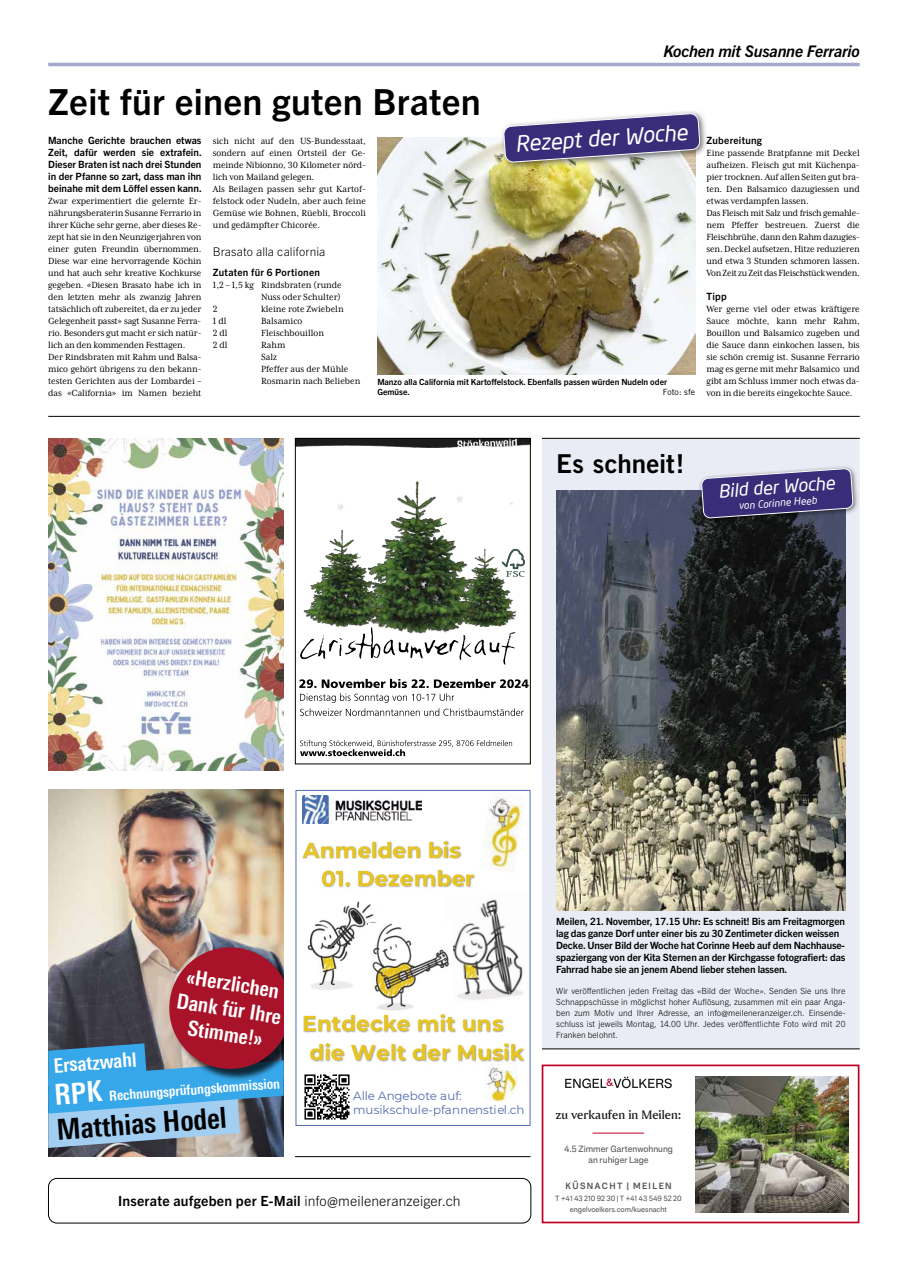
<style>
.page{position:relative;width:908px;height:1276px;background:#fff}
.page>*{position:absolute;margin:0;border:0;box-sizing:border-box;transform-origin:0 0}
.t1{font:700 36px "Trade Gothic Next LT Pro";letter-spacing:.01em;color:#000}
.t2{font:700 29px "Linotype Univers 620 Cn";color:#000}
.t3{font:26px "Trade Gothic Bold Two";color:#000}
.t4{font:italic 22px "Neo Sans";color:#fff}
.t5{font:700 21.4px/29.1px "Montserrat";letter-spacing:.01em;color:#e8c51f}
.t6{font:700 21px/25.2px "Linotype Univers 620 Cn";color:#fff;text-align:center}
.t7{font:700 20px "Linotype Univers 620 Cn";color:#fff}
.t8{font:italic 18px "Neo Sans";color:#fff}
.t9{font:italic 700 16px "Trade Gothic Next LT Pro";letter-spacing:-.015em;color:#000}
.t10{font:700 14px "Trade Gothic Next LT Pro";letter-spacing:.015em;color:#000}
.t11{font:700 14px "Linotype Univers 620 Cn";color:#fff}
.t12{font:300 12px "Trade Gothic Next LT Pro";letter-spacing:.005em;color:#000}
.t13{font:700 12px "Engel Voelkers Head";color:#191919}
.t14{font:11.8px/14px "Montserrat";letter-spacing:.01em;color:#516bad}
.t15{font:10.2px/12px "Mrs Eaves XL Serif Nar OT";letter-spacing:-.01em;color:#000}
.t16{font:700 10px/12px "Trade Gothic Next LT Pro";letter-spacing:-.01em;color:#000;text-align:justify}
.t17{font:700 10px "Trade Gothic Next LT Pro";letter-spacing:.025em;color:#000}
.t18{font:italic 10px "Neo Sans";color:#fff}
.t19{font:9px/11px "Engel Voelkers Text";color:#555;text-align:center}
.t20{font:700 9px "Engel Voelkers Text";letter-spacing:.15em;color:#555}
.t21{font:300 8.5px/11px "Trade Gothic Next LT Pro";color:#000;text-align:justify}
.t22{font:700 8.5px/10.2px "Trade Gothic Next LT Pro";color:#000}
.t23{font:8.5px "Trade Gothic";letter-spacing:-.01em;color:#000}
.t24{font:7.5px/10.7px "Engel Voelkers Text";color:#555;text-align:center}
.s1{font-size:29px}
.s2{font-weight:300}
</style>
<div class="page">
<hr style="left:295px;top:1156px;width:235px;height:1px;background:#000">
<hr style="left:48px;top:416px;width:811px;height:1px;background:#000">
<hr style="left:48px;top:63px;width:811px;height:3px;background:#a4a9cc">
<img style="left:377px;top:137px;width:317px;height:237px">
<div style="left:499px;top:110px;width:208px;height:60px;background:#000;opacity:.55"></div>
<svg style="left:503px;top:113px;width:196px;height:49px;background:#6a6296"></svg>
<img style="left:302px;top:796px;width:119px;height:27px">
<img style="left:303px;top:841px;width:159px;height:18px">
<img style="left:306px;top:856px;width:169px;height:32px">
<img style="left:304px;top:1082px;width:46px;height:38px">
<img style="left:484px;top:797px;width:39px;height:76px">
<img style="left:483px;top:1082px;width:34px;height:19px">
<img style="left:303px;top:1014px;width:201px;height:17px">
<img style="left:303px;top:1031px;width:228px;height:51px">
<img style="left:453px;top:892px;width:78px;height:110px">
<img style="left:307px;top:901px;width:69px;height:89px">
<img style="left:368px;top:923px;width:82px;height:88px">
<div style="left:295px;top:790px;width:235px;height:336px;border:1px solid #516bad"></div>
<img style="left:297px;top:440px;width:231px;height:8px">
<svg style="left:300px;top:740px;width:212px;height:16px"></svg>
<img style="left:494px;top:557px;width:23px;height:70px">
<img style="left:340px;top:481px;width:154px;height:146px">
<img style="left:303px;top:529px;width:88px;height:98px">
<svg style="left:300px;top:627px;width:215px;height:37px"></svg>
<svg style="left:501px;top:549px;width:23px;height:28px"></svg>
<svg style="left:299px;top:679px;width:229px;height:37px"></svg>
<div style="left:295px;top:438px;width:235px;height:326px;border:1px solid #000"></div>
<img style="left:48px;top:438px;width:235px;height:333px">
<div style="left:542px;top:439px;width:317px;height:609px;background:#e9ecf4"></div>
<hr style="left:541px;top:438px;width:318px;height:1px;background:#000">
<hr style="left:541px;top:1048px;width:318px;height:1px;background:#000">
<img style="left:556px;top:490px;width:289px;height:420px">
<div style="left:698px;top:465px;width:161px;height:59px;background:#000;opacity:.55"></div>
<svg style="left:701px;top:468px;width:151px;height:50px;background:#534b87"></svg>
<div style="left:541px;top:1064px;width:318px;height:159px;border:2px solid #be0027"></div>
<svg style="left:565px;top:1076px;width:106px;height:12px"></svg>
<hr style="left:592px;top:1132px;width:51px;height:1px;background:#be0027">
<img style="left:695px;top:1076px;width:153px;height:136px">
<img style="left:48px;top:789px;width:235px;height:368px">
<svg style="left:48px;top:943px;width:235px;height:205px;background:#756e88"></svg>
<div style="left:48px;top:1178px;width:483px;height:45px;border:1px solid #000;border-radius:9px"></div>
<h1 class="t1" style="left:48px;top:77px;width:434px">Zeit für einen guten Braten</h1>
<h3 class="t9" style="left:663px;top:40px;width:198px">Kochen mit Susanne Ferrario</h3>
<p class="t16" style="left:48px;top:134px;width:155px">Manche Gerichte brauchen etwas Zeit, dafür werden sie extrafein.<br>Dieser Braten ist nach drei Stunden in der Pfanne so zart, dass man ihn beinahe mit dem Löffel essen kann.</p>
<p class="t15" style="left:48px;top:195px;width:155px">Zwar experimentiert die gelernte Er&shy;nährungsberaterin Susanne Ferrario in ihrer Küche sehr gerne, aber dieses Re&shy;zept hat sie in den Neunzigerjahren von einer guten Freundin übernommen.<br>Diese war eine hervorragende Köchin und hat auch sehr kreative Kochkurse gegeben. «Diesen Brasato habe ich in den letzten mehr als zwanzig Jahren tatsächlich oft zubereitet, da er zu jeder Gelegenheit passt» sagt Susanne Ferra&shy;rio. Besonders gut macht er sich natür&shy;lich an den kommenden Festtagen.<br>Der Rindsbraten mit Rahm und Balsa&shy;mico gehört übrigens zu den bekann&shy;testen Gerichten aus der Lombardei – das «California» im Namen bezieht</p>
<p class="t15" style="left:213px;top:135px;width:155px">sich nicht auf den US-Bundesstaat, sondern auf einen Ortsteil der Ge&shy;meinde Nibionno, 30 Kilometer nörd&shy;lich von Mailand gelegen.<br>Als Beilagen passen sehr gut Kartof&shy;felstock oder Nudeln, aber auch feine Gemüse wie Bohnen, Rüebli, Broccoli und gedämpfter Chicorée.</p>
<p class="t12" style="left:213px;top:243px;width:114px">Brasato alla california</p>
<p class="t17" style="left:213px;top:265px;width:109px">Zutaten für 6 Portionen</p>
<p class="t15" style="left:213px;top:279px;width:130px">1,2 – 1,5 kg Rindsbraten (runde</p>
<p class="t15" style="left:261px;top:291px;width:81px">Nuss oder Schulter)</p>
<p class="t15" style="left:213px;top:303px;width:6px">2</p>
<p class="t15" style="left:261px;top:303px;width:84px">kleine rote Zwiebeln</p>
<p class="t15" style="left:213px;top:315px;width:15px">1 dl</p>
<p class="t15" style="left:261px;top:315px;width:43px">Balsamico</p>
<p class="t15" style="left:213px;top:327px;width:16px">2 dl</p>
<p class="t15" style="left:261px;top:327px;width:64px">Fleischbouillon</p>
<p class="t15" style="left:213px;top:339px;width:16px">2 dl</p>
<p class="t15" style="left:261px;top:339px;width:101px">Rahm<br>Salz<br>Pfeffer aus der Mühle<br>Rosmarin nach Belieben</p>
<h3 class="t4" style="left:514px;top:131px;width:174px;rotate:-4deg">Rezept der Woche</h3>
<p class="t22" style="left:377px;top:376px;width:291px">Manzo alla California mit Kartoffelstock. Ebenfalls passen würden Nudeln oder<br>Gemüse.</p>
<p class="t23" style="left:662px;top:387px;width:34px">Foto: sfe</p>
<p class="t17" style="left:706px;top:133px;width:57px">Zubereitung</p>
<p class="t15" style="left:706px;top:147px;width:155px">Eine passende Bratpfanne mit Deckel aufheizen. Fleisch gut mit Küchenpa&shy;pier trocknen. Auf allen Seiten gut bra&shy;ten. Den Balsamico dazugiessen und etwas verdampfen lassen.<br>Das Fleisch mit Salz und frisch gemahle&shy;nem Pfeffer bestreuen. Zuerst die Fleischbrühe, dann den Rahm dazugies&shy;sen. Deckel aufsetzen, Hitze reduzieren und etwa 3 Stunden schmoren lassen.<br>Von Zeit zu Zeit das Fleischstück wenden.</p>
<p class="t16" style="left:706px;top:290px;width:22px">Tipp</p>
<p class="t15" style="left:706px;top:303px;width:155px;text-align:justify">Wer gerne viel oder etwas kräftigere Sauce möchte, kann mehr Rahm, Bouillon und Balsamico zugeben und die Sauce dann einkochen lassen, bis sie schön cremig ist. Susanne Ferrario mag es gerne mit mehr Balsamico und gibt am Schluss immer noch etwas da&shy;von in die bereits eingekochte Sauce.</p>
<h3 class="t3" style="left:556px;top:448px;width:130px">Es schneit!</h3>
<h3 class="t8" style="left:717px;top:480px;width:118px;rotate:-4deg">Bild der Woche</h3>
<p class="t18" style="left:737px;top:499px;width:80px;rotate:-4deg">von Corinne Heeb</p>
<h3 class="t5" style="left:303px;top:834px;width:159px">Anmelden bis</h3>
<h3 class="t5" style="left:321px;top:862px;width:154px">01. Dezember</h3>
<h3 class="t7" style="left:53px;top:1053px;width:85px;rotate:-4deg">Ersatzwahl</h3>
<h3 class="t6" style="left:183px;top:962px;width:107px;rotate:9deg">«Herzlichen<br>Dank für Ihre<br>Stimme!»</h3>
<h3 class="t11" style="left:54px;top:1091px;width:227px;rotate:-4deg"><span class="s1">RPK</span> Rechnungsprüfungskommission</h3>
<h2 class="t2" style="left:55px;top:1112px;width:172px;rotate:-4deg">Matthias Hodel</h2>
<h3 class="t5" style="left:309px;top:1008px;width:216px;text-indent:-7px">Entdecke mit uns die Welt der Musik</h3>
<p class="t14" style="left:353px;top:1088px;width:173px">Alle Angebote auf: musikschule-pfannenstiel.ch</p>
<h3 class="t10" style="left:118px;top:1191px;width:344px">Inserate aufgeben per E-Mail <span class="s2">info@meileneranzeiger.ch</span></h3>
<p class="t16" style="left:556px;top:914px;width:290px;text-align:left">Meilen, 21. November, 17.15 Uhr: Es schneit! Bis am Freitagmorgen lag das ganze Dorf unter einer bis zu 30 Zentimeter dicken weissen Decke. Unser Bild der Woche hat Corinne Heeb auf dem Nachhause&shy;spaziergang von der Kita Sternen an der Kirchgasse fotografiert: das Fahrrad habe sie an jenem Abend lieber stehen lassen.</p>
<p class="t21" style="left:556px;top:985px;width:291px">Wir veröffentlichen jeden Freitag das «Bild der Woche». Senden Sie uns Ihre Schnappschüsse in möglichst hoher Auflösung, zusammen mit ein paar Anga&shy;ben zum Motiv und Ihrer Adresse, an info@meileneranzeiger.ch. Einsende&shy;schluss ist jeweils Montag, 14.00 Uhr. Jedes veröffentlichte Foto wird mit 20<br>Franken belohnt.</p>
<p class="t13" style="left:555px;top:1107px;width:127px">zu verkaufen in Meilen:</p>
<p class="t19" style="left:563px;top:1143px;width:110px">4.5 Zimmer Gartenwohnung an ruhiger Lage</p>
<p class="t20" style="left:565px;top:1179px;width:108px">KÜSNACHT | MEILEN</p>
<p class="t24" style="left:555px;top:1193px;width:128px">T +41 43 210 92 30 | T +41 43 549 52 20 engelvoelkers.com/kuesnacht</p>
</div>
